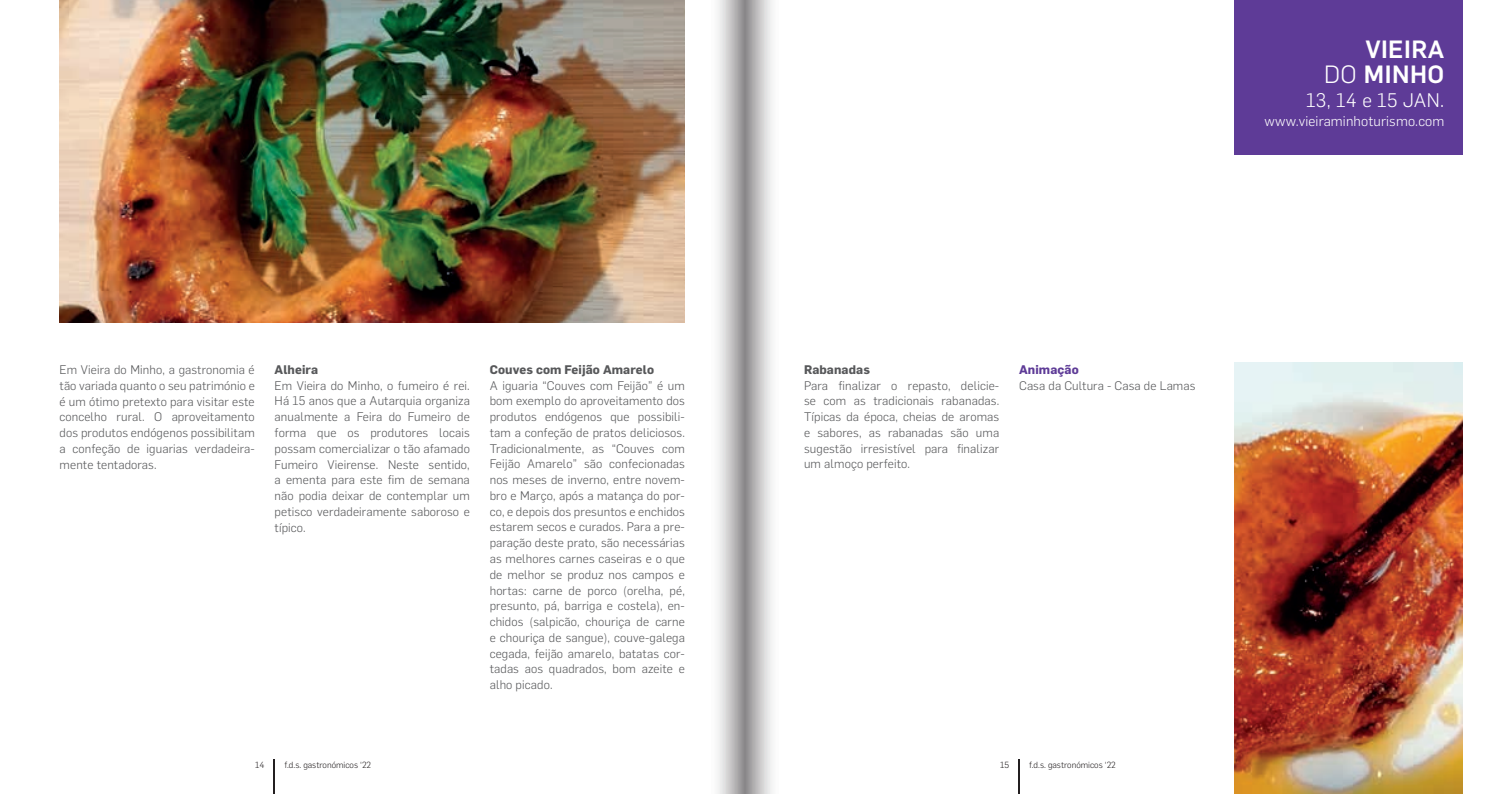
<style>
.page{position:relative;width:1489px;height:794px;background:#fff}
.page>*{position:absolute;margin:0;border:0;box-sizing:border-box;transform-origin:0 0}
.t1{font:500 24.5px/24.5px "Flama";letter-spacing:.02em;color:#fff;text-align:right}
.t2{font:300 19.25px "Flama";letter-spacing:.02em;color:#fff}
.t3{font:300 14px "Flama";letter-spacing:.01em;color:#fff}
.t4{font:300 12.25px/15.8px "Flama";letter-spacing:.01em;color:#57585a;text-align:justify}
.t5{font:700 12.25px "Flama";letter-spacing:.01em;color:#57585a}
.t6{font:700 12.25px "Flama";letter-spacing:.01em;color:#5e3b97}
.t7{font:300 8.75px "Flama";color:#231f20}
.s1{font-weight:300}
</style>
<div class="page">
<hr style="left:1018px;top:759px;width:1px;height:35px;background:#231f20">
<hr style="left:273px;top:759px;width:2px;height:35px;background:#231f20">
<div style="left:1234px;top:0;width:228px;height:155px;background:#5e3b97"></div>
<img style="left:60px;top:0;width:625px;height:322px">
<img style="left:1234px;top:362px;width:228px;height:432px">
<svg style="left:744px;top:0;width:28px;height:794px;background:#c0bfc0"></svg>
<svg style="left:718px;top:0;width:26px;height:794px;background:#c4c3c4"></svg>
<h1 class="t1" style="left:1323px;top:35px;width:122px">VIEIRA<br><span class="s1">DO</span> MINHO</h1>
<h2 class="t2" style="left:1305px;top:87px;width:140px">13, 14 e 15 JAN.</h2>
<p class="t3" style="left:1264px;top:112px;width:181px">www.vieiraminhoturismo.com</p>
<p class="t4" style="left:60px;top:361px;width:197px">Em Vieira do Minho, a gastronomia é tão variada quanto o seu património e é um ótimo pretexto para visitar este concelho rural. O aproveitamento dos produtos endógenos possibilitam a confeção de iguarias verdadeira&shy;mente tentadoras.</p>
<p class="t5" style="left:274px;top:361px;width:45px">Alheira</p>
<p class="t4" style="left:274px;top:377px;width:197px">Em Vieira do Minho, o fumeiro é rei.<br>Há 15 anos que a Autarquia organiza anualmente a Feira do Fumeiro de forma que os produtores locais possam comercializar o tão afamado Fumeiro Vieirense. Neste sentido, a ementa para este fim de semana não podia deixar de contemplar um petisco verdadeiramente saboroso e típico.</p>
<p class="t5" style="left:489px;top:361px;width:166px">Couves com Feijão Amarelo</p>
<p class="t4" style="left:489px;top:377px;width:197px">A iguaria “Couves com Feijão” é um bom exemplo do aproveitamento dos produtos endógenos que possibili&shy;tam a confeção de pratos deliciosos.<br>Tradicionalmente, as “Couves com Feijão Amarelo” são confecionadas nos meses de inverno, entre novem&shy;bro e Março, após a matança do por&shy;co, e depois dos presuntos e enchidos estarem secos e curados. Para a pre&shy;paração deste prato, são necessárias as melhores carnes caseiras e o que de melhor se produz nos campos e hortas: carne de porco (orelha, pé, presunto, pá, barriga e costela), en&shy;chidos (salpicão, chouriça de carne e chouriça de sangue), couve-galega cegada, feijão amarelo, batatas cor&shy;tadas aos quadrados, bom azeite e alho picado.</p>
<p class="t5" style="left:804px;top:361px;width:67px">Rabanadas</p>
<p class="t4" style="left:804px;top:377px;width:197px">Para finalizar o repasto, delicie&shy;se com as tradicionais rabanadas.<br>Típicas da época, cheias de aromas e sabores, as rabanadas são uma sugestão irresistível para finalizar um almoço perfeito.</p>
<p class="t6" style="left:1019px;top:361px;width:61px">Animação</p>
<p class="t4" style="left:1019px;top:377px;width:178px">Casa da Cultura - Casa de Lamas</p>
<p class="t7" style="left:255px;top:758px;width:11px">14</p>
<p class="t7" style="left:284px;top:758px;width:88px">f.d.s. gastronómicos ‘22</p>
<p class="t7" style="left:1000px;top:758px;width:11px">15</p>
<p class="t7" style="left:1029px;top:758px;width:88px">f.d.s. gastronómicos ‘22</p>
</div>
